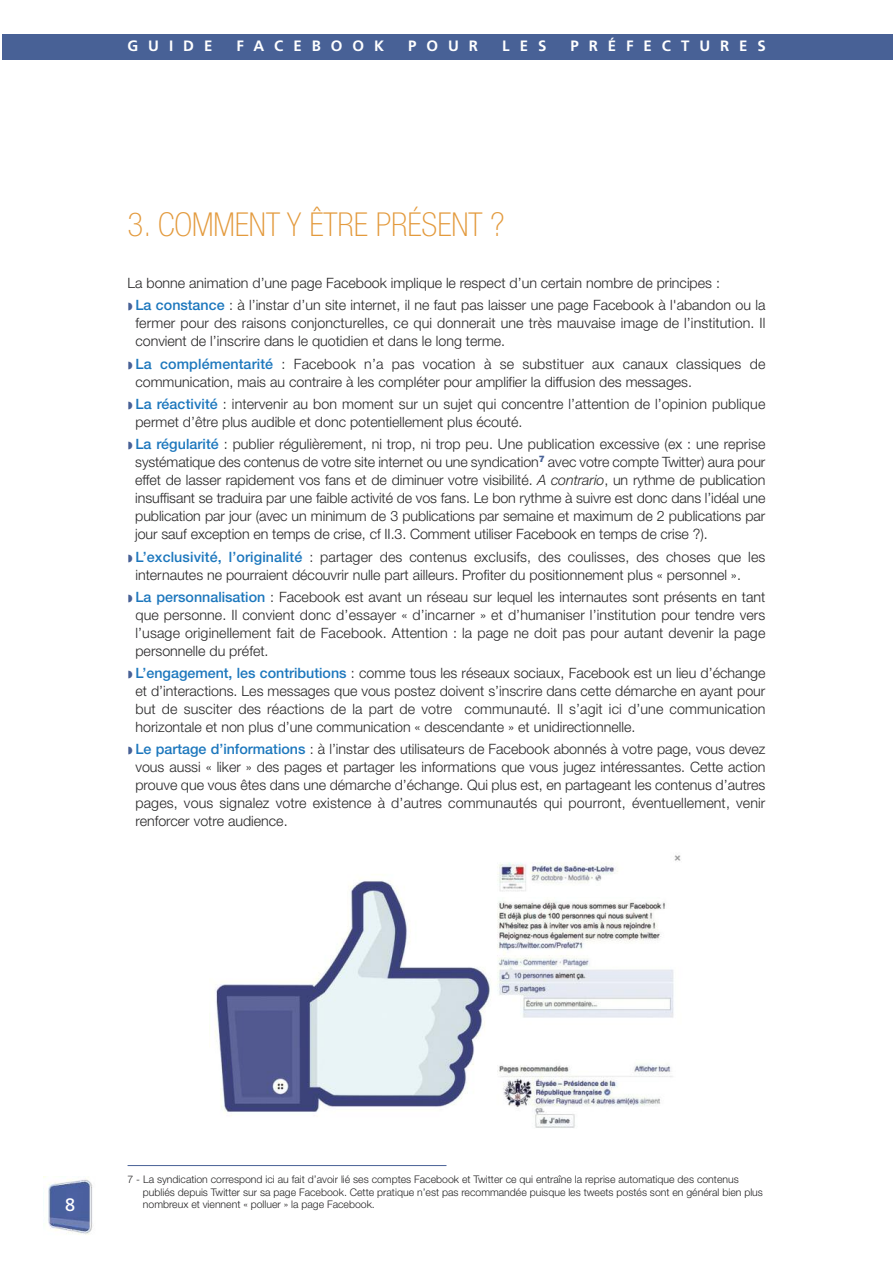
<style>
.page{position:relative;width:893px;height:1263px;background:#fff}
.page>*{position:absolute;margin:0;border:0;box-sizing:border-box;transform-origin:0 0}
.t1{font:100 condensed 33px "Helvetica Neue";color:#e39a3d}
.t2{font:18px "Frutiger";color:#fff}
.t3{font:700 15px "Frutiger";letter-spacing:.665em;color:#fff}
.t4{font:300 14.25px/18px "Helvetica Neue";color:#272627}
.t5{font:300 10.5px/12.6px "Helvetica Neue";color:#272627}
.s1{color:#486196}
.s2{font-weight:500;color:#1c77bd}
.s3{font-style:italic}
</style>
<div class="page">
<div style="left:3px;top:34px;width:890px;height:26px;background:#486196"></div>
<img style="left:44px;top:1176px;width:49px;height:59px">
<hr style="left:128px;top:1165px;width:318px;height:1px;background:#486196">
<img style="left:209px;top:855px;width:472px;height:273px">
<p class="t3" style="left:127px;top:40px;width:86px">GUIDE</p>
<p class="t3" style="left:236px;top:40px;width:149px">FACEBOOK</p>
<p class="t3" style="left:408px;top:40px;width:71px">POUR</p>
<p class="t3" style="left:502px;top:40px;width:46px">LES</p>
<p class="t3" style="left:570px;top:40px;width:197px">PRÉFECTURES</p>
<h1 class="t1" style="left:128px;top:213px;width:379px">3. COMMENT Y ÊTRE PRÉSENT ?</h1>
<p class="t4" style="left:128px;top:273px;width:639px;line-height:22.2px">La bonne animation d’une page Facebook implique le respect d’un certain nombre de principes :<br><span class="s1">◗</span> <span class="s2">La constance</span> : à l’instar d’un site internet, il ne faut pas laisser une page Facebook à l'abandon ou la</p>
<p class="t4" style="left:135px;top:316px;width:631px">fermer pour des raisons conjoncturelles, ce qui donnerait une très mauvaise image de l’institution. Il convient de l’inscrire dans le quotidien et dans le long terme.</p>
<p class="t4" style="left:135px;top:356px;width:631px;text-indent:-8px"><span class="s1">◗</span> <span class="s2">La complémentarité</span> : Facebook n’a pas vocation à se substituer aux canaux classiques de communication, mais au contraire à les compléter pour amplifier la diffusion des messages.</p>
<p class="t4" style="left:135px;top:396px;width:631px;text-indent:-8px"><span class="s1">◗</span> <span class="s2">La réactivité</span> : intervenir au bon moment sur un sujet qui concentre l’attention de l’opinion publique permet d’être plus audible et donc potentiellement plus écouté.</p>
<p class="t4" style="left:135px;top:436px;width:632px;text-align:justify;text-indent:-8px"><span class="s1">◗</span> <span class="s2">La régularité</span> : publier régulièrement, ni trop, ni trop peu. Une publication excessive (ex : une reprise systématique des contenus de votre site internet ou une syndication<sup>7</sup> avec votre compte Twitter) aura pour effet de lasser rapidement vos fans et de diminuer votre visibilité. <span class="s3">A contrario</span>, un rythme de publication insuffisant se traduira par une faible activité de vos fans. Le bon rythme à suivre est donc dans l’idéal une publication par jour (avec un minimum de 3 publications par semaine et maximum de 2 publications par jour sauf exception en temps de crise, cf II.3. Comment utiliser Facebook en temps de crise ?).</p>
<p class="t4" style="left:135px;top:549px;width:631px;text-indent:-8px"><span class="s1">◗</span> <span class="s2">L’exclusivité, l’originalité</span> : partager des contenus exclusifs, des coulisses, des choses que les internautes ne pourraient découvrir nulle part ailleurs. Profiter du positionnement plus « personnel ».</p>
<p class="t4" style="left:135px;top:589px;width:631px;text-align:justify;text-indent:-8px"><span class="s1">◗</span> <span class="s2">La personnalisation</span> : Facebook est avant un réseau sur lequel les internautes sont présents en tant que personne. Il convient donc d’essayer « d’incarner » et d’humaniser l’institution pour tendre vers l’usage originellement fait de Facebook. Attention : la page ne doit pas pour autant devenir la page personnelle du préfet.</p>
<p class="t4" style="left:135px;top:665px;width:631px;text-align:justify;text-indent:-8px"><span class="s1">◗</span> <span class="s2">L’engagement, les contributions</span> : comme tous les réseaux sociaux, Facebook est un lieu d’échange et d’interactions. Les messages que vous postez doivent s’inscrire dans cette démarche en ayant pour but de susciter des réactions de la part de votre communauté. Il s’agit ici d’une communication horizontale et non plus d’une communication « descendante » et unidirectionnelle.</p>
<p class="t4" style="left:135px;top:741px;width:631px;text-align:justify;text-indent:-8px"><span class="s1">◗</span> <span class="s2">Le partage d’informations</span> : à l’instar des utilisateurs de Facebook abonnés à votre page, vous devez vous aussi « liker » des pages et partager les informations que vous jugez intéressantes. Cette action prouve que vous êtes dans une démarche d’échange. Qui plus est, en partageant les contenus d’autres pages, vous signalez votre existence à d’autres communautés qui pourront, éventuellement, venir renforcer votre audience.</p>
<p class="t2" style="left:65px;top:1198px;width:12px">8</p>
<p class="t5" style="left:143px;top:1174px;width:622px;text-indent:-15px">7 - La syndication correspond ici au fait d’avoir lié ses comptes Facebook et Twitter ce qui entraîne la reprise automatique des contenus publiés depuis Twitter sur sa page Facebook. Cette pratique n’est pas recommandée puisque les tweets postés sont en général bien plus nombreux et viennent « polluer » la page Facebook.</p>
</div>
